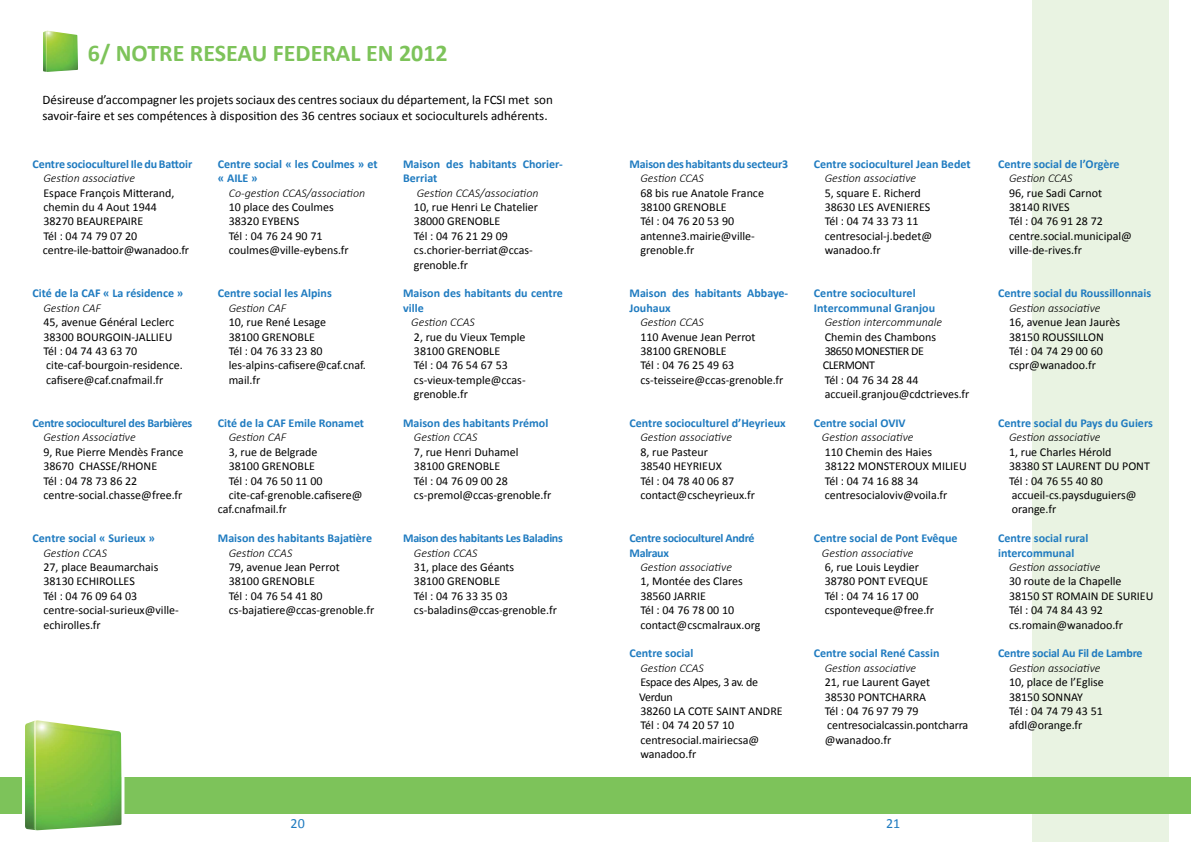
<style>
.page{position:relative;width:1191px;height:842px;background:#fff}
.page>*{position:absolute;margin:0;border:0;box-sizing:border-box;transform-origin:0 0}
.t1{font:700 24px "Calibri";color:#7dc35a}
.t2{font:14px "Calibri";color:#1f7bc0}
.t3{font:13px/15.6px "Calibri";color:#000}
.t4{font:12px/14.4px "Calibri";color:#000}
.t5{font:700 12px/14.4px "Calibri";color:#1f7bc0}
.t6{font:italic 300 12px "Calibri";color:#000}
.t7{font:700 12px/14.4px "Calibri";letter-spacing:-.025em;color:#1f7bc0}
</style>
<div class="page">
<div style="left:1032px;top:0;width:136px;height:842px;background:#e9f3e2"></div>
<div style="left:0;top:777px;width:1191px;height:37px;background:#7dc35a"></div>
<img style="left:26px;top:720px;width:94px;height:110px">
<div style="left:22px;top:716px;width:102px;height:122px;border:3px solid #fff"></div>
<img style="left:43px;top:31px;width:35px;height:41px">
<h1 class="t1" style="left:88px;top:37px;width:361px">6/ NOTRE RESEAU FEDERAL EN 2012</h1>
<p class="t3" style="left:43px;top:92px;width:512px">Désireuse d’accompagner les projets sociaux des centres sociaux du département, la FCSI met son savoir-faire et ses compétences à disposition des 36 centres sociaux et socioculturels adhérents.</p>
<p class="t5" style="left:33px;top:157px;width:161px">Centre socioculturel Ile du Battoir</p>
<p class="t6" style="left:43px;top:171px;width:93px">Gestion associative</p>
<p class="t4" style="left:43px;top:185px;width:148px">Espace François Mitterand, chemin du 4 Aout 1944<br>38270 BEAUREPAIRE<br>Tél : 04 74 79 07 20 centre-ile-battoir@wanadoo.fr</p>
<p class="t5" style="left:33px;top:286px;width:152px">Cité de la CAF « La résidence »</p>
<p class="t6" style="left:43px;top:300px;width:59px">Gestion CAF</p>
<p class="t4" style="left:43px;top:315px;width:141px">45, avenue Général Leclerc<br>38300 BOURGOIN-JALLIEU<br>Tél : 04 74 43 63 70 cite-caf-bourgoin-residence. cafisere@caf.cnafmail.fr</p>
<p class="t7" style="left:33px;top:416px;width:161px">Centre socioculturel des Barbières</p>
<p class="t6" style="left:43px;top:430px;width:94px">Gestion Associative</p>
<p class="t4" style="left:43px;top:445px;width:141px">9, Rue Pierre Mendès France<br>38670 CHASSE/RHONE<br>Tél : 04 78 73 86 22 centre-social.chasse@free.fr</p>
<p class="t5" style="left:33px;top:531px;width:124px">Centre social « Surieux »</p>
<p class="t6" style="left:43px;top:545px;width:65px">Gestion CCAS</p>
<p class="t4" style="left:43px;top:560px;width:137px">27, place Beaumarchais<br>38130 ECHIROLLES<br>Tél : 04 76 09 64 03 centre-social-surieux@ville&shy;echirolles.fr</p>
<p class="t5" style="left:218px;top:157px;width:161px">Centre social « les Coulmes » et « AILE »</p>
<p class="t6" style="left:229px;top:185px;width:138px">Co-gestion CCAS/association</p>
<p class="t4" style="left:229px;top:200px;width:121px">10 place des Coulmes<br>38320 EYBENS<br>Tél : 04 76 24 90 71 coulmes@ville-eybens.fr</p>
<p class="t5" style="left:218px;top:286px;width:115px">Centre social les Alpins</p>
<p class="t6" style="left:229px;top:300px;width:59px">Gestion CAF</p>
<p class="t4" style="left:229px;top:315px;width:139px">10, rue René Lesage<br>38100 GRENOBLE<br>Tél : 04 76 33 23 80 les-alpins-cafisere@caf.cnaf. mail.fr</p>
<p class="t5" style="left:218px;top:416px;width:148px">Cité de la CAF Emile Ronamet</p>
<p class="t6" style="left:229px;top:430px;width:59px">Gestion CAF</p>
<p class="t4" style="left:229px;top:445px;width:90px">3, rue de Belgrade</p>
<p class="t4" style="left:229px;top:459px;width:88px">38100 GRENOBLE</p>
<p class="t4" style="left:229px;top:473px;width:95px">Tél : 04 76 50 11 00</p>
<p class="t4" style="left:229px;top:488px;width:135px">cite-caf-grenoble.cafisere@</p>
<p class="t4" style="left:218px;top:502px;width:70px">caf.cnafmail.fr</p>
<p class="t5" style="left:218px;top:531px;width:156px">Maison des habitants Bajatière</p>
<p class="t6" style="left:229px;top:545px;width:65px">Gestion CCAS</p>
<p class="t4" style="left:229px;top:560px;width:147px">79, avenue Jean Perrot<br>38100 GRENOBLE<br>Tél : 04 76 54 41 80 cs-bajatiere@ccas-grenoble.fr</p>
<p class="t5" style="left:403px;top:157px;width:161px">Maison des habitants Chorier-<br>Berriat</p>
<p class="t6" style="left:417px;top:185px;width:123px">Gestion CCAS/association</p>
<p class="t4" style="left:414px;top:200px;width:126px">10, rue Henri Le Chatelier<br>38000 GRENOBLE<br>Tél : 04 76 21 29 09 cs.chorier-berriat@ccas&shy;grenoble.fr</p>
<p class="t5" style="left:403px;top:286px;width:161px">Maison des habitants du centre ville</p>
<p class="t6" style="left:411px;top:315px;width:65px">Gestion CCAS</p>
<p class="t4" style="left:414px;top:329px;width:113px">2, rue du Vieux Temple<br>38100 GRENOBLE<br>Tél : 04 76 54 67 53 cs-vieux-temple@ccas&shy;grenoble.fr</p>
<p class="t5" style="left:403px;top:416px;width:147px">Maison des habitants Prémol</p>
<p class="t6" style="left:414px;top:430px;width:65px">Gestion CCAS</p>
<p class="t4" style="left:414px;top:445px;width:139px">7, rue Henri Duhamel<br>38100 GRENOBLE<br>Tél : 04 76 09 00 28 cs-premol@ccas-grenoble.fr</p>
<p class="t7" style="left:403px;top:531px;width:161px">Maison des habitants Les Baladins</p>
<p class="t6" style="left:414px;top:545px;width:65px">Gestion CCAS</p>
<p class="t4" style="left:414px;top:560px;width:144px">31, place des Géants<br>38100 GRENOBLE<br>Tél : 04 76 33 35 03 cs-baladins@ccas-grenoble.fr</p>
<p class="t5" style="left:629px;top:157px;width:160px">Maison des habitants du secteur3</p>
<p class="t6" style="left:640px;top:171px;width:65px">Gestion CCAS</p>
<p class="t4" style="left:640px;top:185px;width:125px">68 bis rue Anatole France<br>38100 GRENOBLE<br>Tél : 04 76 20 53 90 antenne3.mairie@ville&shy;grenoble.fr</p>
<p class="t5" style="left:629px;top:286px;width:160px">Maison des habitants Abbaye-<br>Jouhaux</p>
<p class="t6" style="left:640px;top:315px;width:65px">Gestion CCAS</p>
<p class="t4" style="left:640px;top:329px;width:145px">110 Avenue Jean Perrot<br>38100 GRENOBLE<br>Tél : 04 76 25 49 63 cs-teisseire@ccas-grenoble.fr</p>
<p class="t5" style="left:629px;top:416px;width:158px">Centre socioculturel d’Heyrieux</p>
<p class="t6" style="left:640px;top:430px;width:93px">Gestion associative</p>
<p class="t4" style="left:640px;top:445px;width:116px">8, rue Pasteur<br>38540 HEYRIEUX<br>Tél : 04 78 40 06 87 contact@cscheyrieux.fr</p>
<p class="t7" style="left:629px;top:531px;width:127px">Centre socioculturel André<br>Malraux</p>
<p class="t6" style="left:640px;top:560px;width:93px">Gestion associative</p>
<p class="t4" style="left:640px;top:574px;width:122px">1, Montée des Clares<br>38560 JARRIE<br>Tél : 04 76 78 00 10 contact@cscmalraux.org</p>
<p class="t5" style="left:629px;top:646px;width:65px">Centre social</p>
<p class="t6" style="left:640px;top:660px;width:65px">Gestion CCAS</p>
<p class="t4" style="left:639px;top:675px;width:145px">Espace des Alpes, 3 av. de<br>Verdun<br>38260 LA COTE SAINT ANDRE<br>Tél : 04 74 20 57 10 centresocial.mairiecsa@ wanadoo.fr</p>
<p class="t5" style="left:814px;top:157px;width:158px">Centre socioculturel Jean Bedet</p>
<p class="t6" style="left:824px;top:171px;width:93px">Gestion associative</p>
<p class="t4" style="left:824px;top:185px;width:109px">5, square E. Richerd<br>38630 LES AVENIERES<br>Tél : 04 74 33 73 11 centresocial-j.bedet@ wanadoo.fr</p>
<p class="t5" style="left:814px;top:286px;width:123px">Centre socioculturel<br>Intercommunal Granjou</p>
<p class="t6" style="left:824px;top:315px;width:119px">Gestion intercommunale</p>
<p class="t4" style="left:822px;top:329px;width:148px">Chemin des Chambons<br>38650 MONESTIER DE<br>CLERMONT<br>Tél : 04 76 34 28 44 accueil.granjou@cdctrieves.fr</p>
<p class="t5" style="left:814px;top:416px;width:93px">Centre social OVIV</p>
<p class="t6" style="left:822px;top:430px;width:93px">Gestion associative</p>
<p class="t4" style="left:824px;top:445px;width:144px">110 Chemin des Haies<br>38122 MONSTEROUX MILIEU<br>Tél : 04 74 16 88 34 centresocialoviv@voila.fr</p>
<p class="t5" style="left:814px;top:531px;width:145px">Centre social de Pont Evêque</p>
<p class="t6" style="left:822px;top:545px;width:93px">Gestion associative</p>
<p class="t4" style="left:824px;top:560px;width:111px">6, rue Louis Leydier<br>38780 PONT EVEQUE<br>Tél : 04 74 16 17 00 csponteveque@free.fr</p>
<p class="t5" style="left:814px;top:646px;width:127px">Centre social René Cassin</p>
<p class="t6" style="left:824px;top:660px;width:93px">Gestion associative</p>
<p class="t4" style="left:824px;top:675px;width:145px">21, rue Laurent Gayet<br>38530 PONTCHARRA<br>Tél : 04 76 97 79 79 centresocialcassin.pontcharra @wanadoo.fr</p>
<p class="t2" style="left:291px;top:815px;width:16px">20</p>
<p class="t2" style="left:886px;top:815px;width:16px">21</p>
<p class="t5" style="left:998px;top:157px;width:123px">Centre social de l’Orgère</p>
<p class="t6" style="left:1009px;top:171px;width:65px">Gestion CCAS</p>
<p class="t4" style="left:1009px;top:185px;width:124px">96, rue Sadi Carnot<br>38140 RIVES<br>Tél : 04 76 91 28 72 centre.social.municipal@ ville-de-rives.fr</p>
<p class="t5" style="left:998px;top:286px;width:155px">Centre social du Roussillonnais</p>
<p class="t6" style="left:1009px;top:300px;width:93px">Gestion associative</p>
<p class="t4" style="left:1009px;top:315px;width:113px">16, avenue Jean Jaurès<br>38150 ROUSSILLON<br>Tél : 04 74 29 00 60 cspr@wanadoo.fr</p>
<p class="t5" style="left:998px;top:416px;width:156px">Centre social du Pays du Guiers</p>
<p class="t6" style="left:1009px;top:430px;width:93px">Gestion associative</p>
<p class="t4" style="left:1009px;top:445px;width:142px">1, rue Charles Hérold<br>38380 ST LAURENT DU PONT<br>Tél : 04 76 55 40 80 accueil-cs.paysduguiers@ orange.fr</p>
<p class="t5" style="left:998px;top:531px;width:92px">Centre social rural intercommunal</p>
<p class="t6" style="left:1009px;top:560px;width:93px">Gestion associative</p>
<p class="t4" style="left:1009px;top:574px;width:146px">30 route de la Chapelle<br>38150 ST ROMAIN DE SURIEU<br>Tél : 04 74 84 43 92 cs.romain@wanadoo.fr</p>
<p class="t5" style="left:998px;top:646px;width:146px">Centre social Au Fil de Lambre</p>
<p class="t6" style="left:1009px;top:660px;width:93px">Gestion associative</p>
<p class="t4" style="left:1009px;top:675px;width:96px">10, place de l’Eglise<br>38150 SONNAY<br>Tél : 04 74 79 43 51 afdl@orange.fr</p>
</div>
